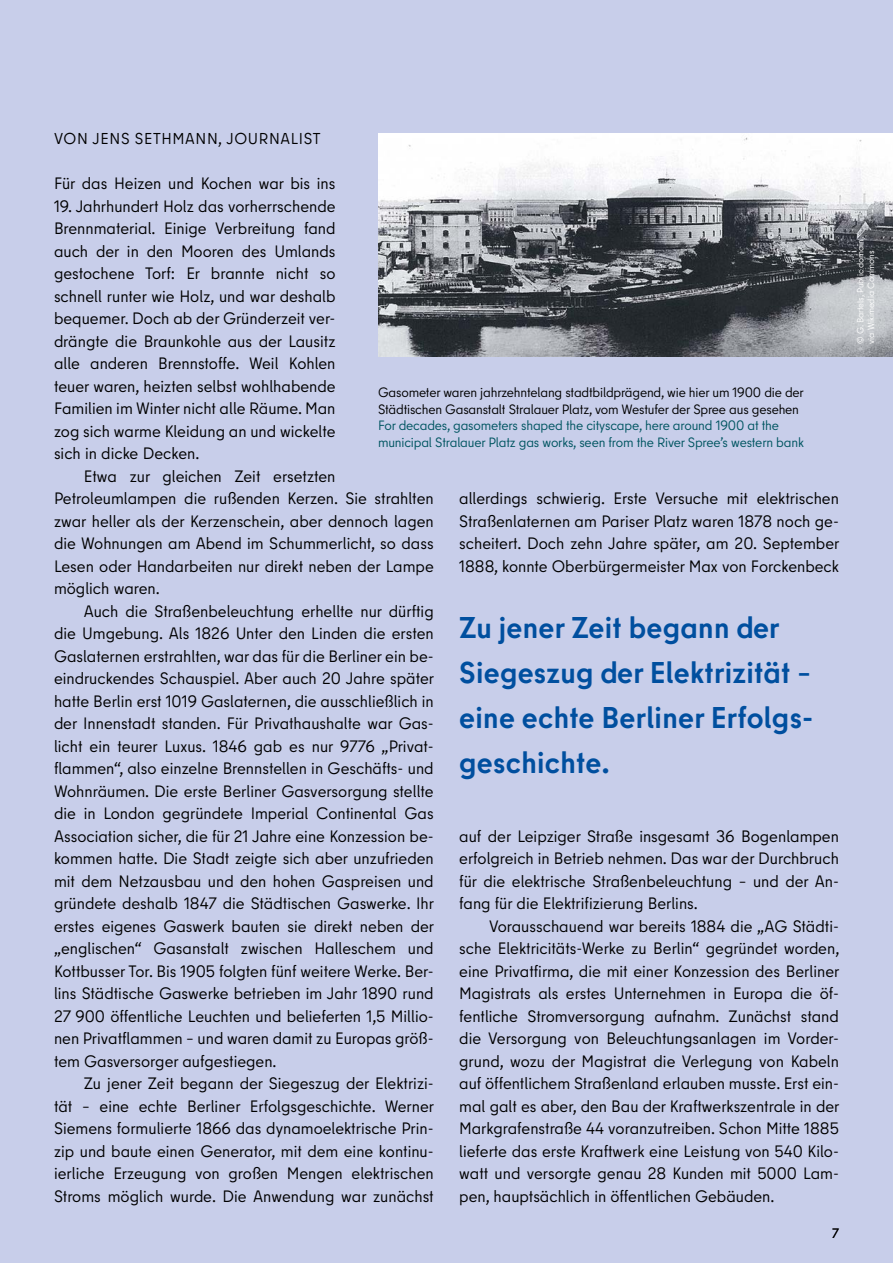
<style>
.page{position:relative;width:893px;height:1263px;background:#c8ceea}
.page>*{position:absolute;margin:0;border:0;box-sizing:border-box;transform-origin:0 0}
.t1{font:700 30px/45px "Berlin Type";letter-spacing:.01em;color:#004f9f}
.Artikel_Fließtext_DE_Einzug{font:16.5px/22.5px "Berlin Type";color:#000;text-align:justify}
.Artikel_Fließtext_DE{font:16.5px/22.5px "Berlin Type";color:#000;text-align:justify}
.Artikel_Autoren_Institution_DE{font:15.75px "Berlin Type";letter-spacing:.04em;color:#000}
.t2{font:13.5px/16.5px "Berlin Type";letter-spacing:-.015em;color:#000}
.t3{font:13.5px/16.5px "Berlin Type";letter-spacing:-.015em;color:#005561}
.t4{font:9px/10.8px "Berlin Type";letter-spacing:-.005em;color:#fff}
</style>
<div class="page">
<img style="left:378px;top:133px;width:515px;height:223px">
<p class="Artikel_Autoren_Institution_DE" style="left:54px;top:129px;width:268px">VON JENS SETHMANN, JOURNALIST</p>
<p class="Artikel_Fließtext_DE" style="left:54px;top:172px;width:283px">Für das Heizen und Kochen war bis ins</p>
<p class="Artikel_Fließtext_DE" style="left:54px;top:195px;width:283px">19. Jahrhundert Holz das vorherrschende Brennmaterial. Einige Verbreitung fand auch der in den Mooren des Umlands gestochene Torf: Er brannte nicht so schnell runter wie Holz, und war deshalb bequemer. Doch ab der Gründerzeit ver&shy;drängte die Braunkohle aus der Lausitz alle anderen Brennstoffe. Weil Kohlen teuer waren, heizten selbst wohlhabende Familien im Winter nicht alle Räume. Man zog sich warme Kleidung an und wickelte sich in dicke Decken.</p>
<p class="Artikel_Fließtext_DE_Einzug" style="left:54px;top:465px;width:381px;text-align:left;text-indent:30px">Etwa zur gleichen Zeit ersetzten Petroleumlampen die rußenden Kerzen. Sie strahlten zwar heller als der Kerzenschein, aber dennoch lagen die Wohnungen am Abend im Schummerlicht, so dass Lesen oder Handarbeiten nur direkt neben der Lampe möglich waren.</p>
<p class="Artikel_Fließtext_DE_Einzug" style="left:54px;top:600px;width:382px;text-indent:30px">Auch die Straßenbeleuchtung erhellte nur dürftig die Umgebung. Als 1826 Unter den Linden die ersten Gaslaternen erstrahlten, war das für die Berliner ein be&shy;eindruckendes Schauspiel. Aber auch 20 Jahre später hatte Berlin erst 1019 Gaslaternen, die ausschließlich in der Innenstadt standen. Für Privathaushalte war Gas&shy;licht ein teurer Luxus. 1846 gab es nur 9776 „Privat&shy;flammen“, also einzelne Brennstellen in Geschäfts- und Wohnräumen. Die erste Berliner Gasversorgung stellte die in London gegründete Imperial Continental Gas Association sicher, die für 21 Jahre eine Konzession be&shy;kommen hatte. Die Stadt zeigte sich aber unzufrieden mit dem Netzausbau und den hohen Gaspreisen und gründete deshalb 1847 die Städtischen Gaswerke. Ihr erstes eigenes Gaswerk bauten sie direkt neben der „englischen“ Gasanstalt zwischen Halleschem und Kottbusser Tor. Bis 1905 folgten fünf weitere Werke. Ber&shy;lins Städtische Gaswerke betrieben im Jahr 1890 rund 27 900 öffentliche Leuchten und belieferten 1,5 Millio&shy;nen Privatflammen – und waren damit zu Europas größ&shy;tem Gasversorger aufgestiegen.</p>
<p class="Artikel_Fließtext_DE_Einzug" style="left:54px;top:1072px;width:382px;text-indent:30px">Zu jener Zeit begann der Siegeszug der Elektrizi&shy;tät – eine echte Berliner Erfolgsgeschichte. Werner Siemens formulierte 1866 das dynamoelektrische Prin&shy;zip und baute einen Generator, mit dem eine kontinu&shy;ierliche Erzeugung von großen Mengen elektrischen Stroms möglich wurde. Die Anwendung war zunächst</p>
<p class="t2" style="left:378px;top:384px;width:427px">Gasometer waren jahrzehntelang stadtbildprägend, wie hier um 1900 die der<br>Städtischen Gasanstalt Stralauer Platz, vom Westufer der Spree aus gesehen</p>
<p class="t3" style="left:378px;top:417px;width:427px">For decades, gasometers shaped the cityscape, here around 1900 at the municipal Stralauer Platz gas works, seen from the River Spree’s western bank</p>
<p class="Artikel_Fließtext_DE_Einzug" style="left:459px;top:487px;width:382px">allerdings schwierig. Erste Versuche mit elektrischen Straßenlaternen am Pariser Platz waren 1878 noch ge&shy;scheitert. Doch zehn Jahre später, am 20. September 1888, konnte Oberbürgermeister Max von Forckenbeck</p>
<p class="t1" style="left:459px;top:605px;width:356px">Zu jener Zeit begann der<br>Siegeszug der Elektrizität – eine echte Berliner Erfolgs&shy;geschichte.</p>
<p class="Artikel_Fließtext_DE_Einzug" style="left:459px;top:825px;width:381px">auf der Leipziger Straße insgesamt 36 Bogenlampen erfolgreich in Betrieb nehmen. Das war der Durchbruch für die elektrische Straßenbeleuchtung – und der An&shy;fang für die Elektrifizierung Berlins.</p>
<p class="Artikel_Fließtext_DE_Einzug" style="left:459px;top:915px;width:382px;text-indent:30px">Vorausschauend war bereits 1884 die „AG Städti&shy;sche Elektricitäts-Werke zu Berlin“ gegründet worden, eine Privatfirma, die mit einer Konzession des Berliner Magistrats als erstes Unternehmen in Europa die öf&shy;fentliche Stromversorgung aufnahm. Zunächst stand die Versorgung von Beleuchtungsanlagen im Vorder&shy;grund, wozu der Magistrat die Verlegung von Kabeln auf öffentlichem Straßenland erlauben musste. Erst ein&shy;mal galt es aber, den Bau der Kraftwerkszentrale in der Markgrafenstraße 44 voranzutreiben. Schon Mitte 1885 lieferte das erste Kraftwerk eine Leistung von 540 Kilo&shy;watt und versorgte genau 28 Kunden mit 5000 Lam&shy;pen, hauptsächlich in öffentlichen Gebäuden.</p>
<p class="t2" style="left:832px;top:1225px;width:8px">7</p>
<p class="t4" style="left:855px;top:344px;width:108px;rotate:-90deg">© G. Bartels, Public domain, via Wikimedia Commons</p>
</div>
